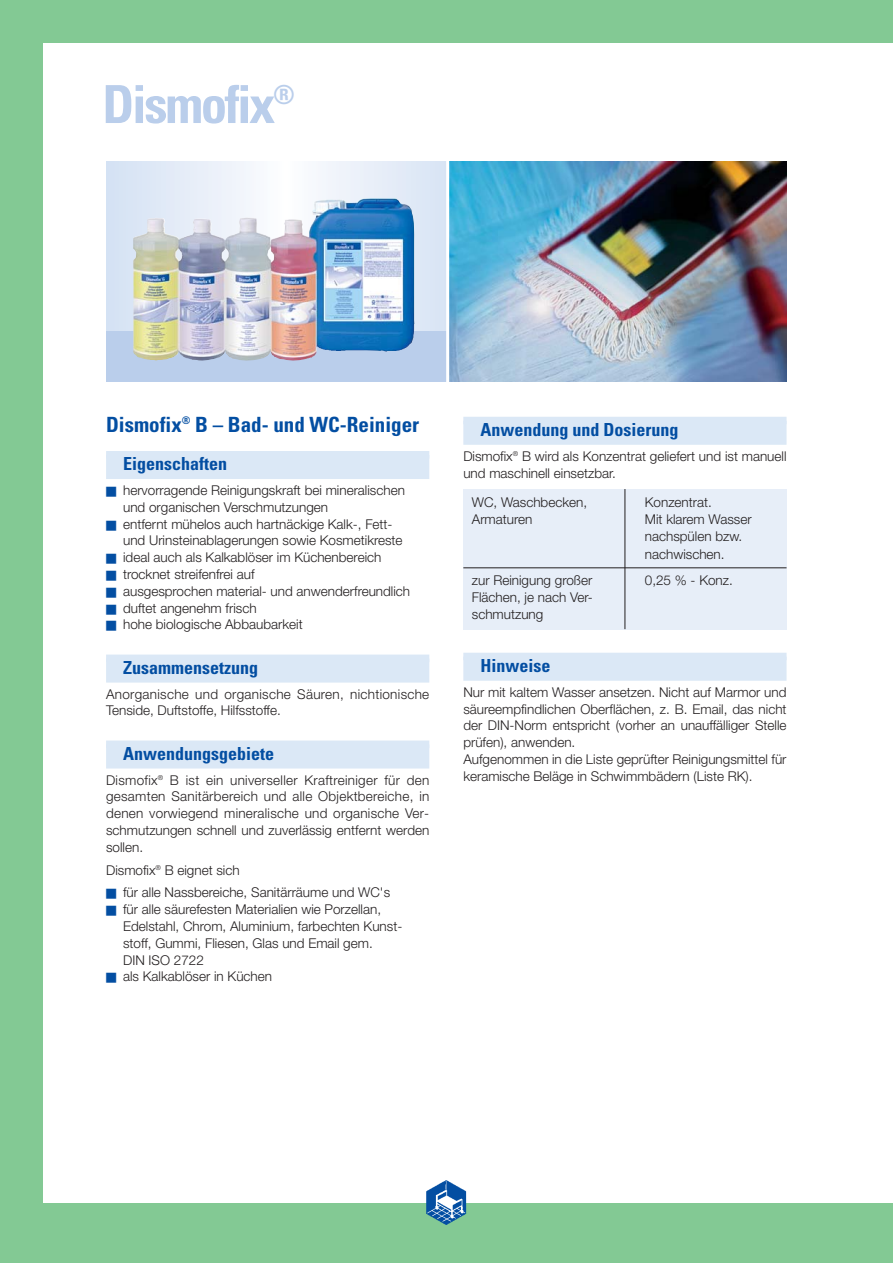
<style>
.page{position:relative;width:893px;height:1263px;background:#fff}
.page>*{position:absolute;margin:0;border:0;box-sizing:border-box;transform-origin:0 0}
.t1{font:700 condensed 52.5px "Univers";letter-spacing:-.045em;color:#baceeb}
.t2{font:700 condensed 21px "Univers";color:#034ea2}
.t3{font:700 condensed 18px "Univers";color:#034ea2}
.t4{font:300 13.5px/16.8px "Helvetica Neue";color:#231f20}
.t5{font:300 13.5px/16.8px "Helvetica Neue";letter-spacing:.02em;color:#231f20}
.s1{color:#034ea2}
</style>
<div class="page">
<div style="left:0;top:0;width:892px;height:43px;background:#83c994"></div>
<div style="left:0;top:1203px;width:892px;height:60px;background:#83c994"></div>
<div style="left:0;top:0;width:42px;height:1263px;background:#83c994"></div>
<img style="left:426px;top:1180px;width:41px;height:45px">
<div style="left:106px;top:451px;width:323px;height:8px;background:#dbe8f6"></div>
<div style="left:106px;top:455px;width:323px;height:24px;background:#dbe8f6"></div>
<div style="left:106px;top:655px;width:323px;height:7px;background:#dbe8f6"></div>
<div style="left:106px;top:659px;width:323px;height:24px;background:#dbe8f6"></div>
<div style="left:106px;top:741px;width:323px;height:7px;background:#dbe8f6"></div>
<div style="left:106px;top:745px;width:323px;height:24px;background:#dbe8f6"></div>
<div style="left:463px;top:417px;width:323px;height:7px;background:#dbe8f6"></div>
<div style="left:463px;top:421px;width:323px;height:24px;background:#dbe8f6"></div>
<div style="left:463px;top:653px;width:323px;height:7px;background:#dbe8f6"></div>
<div style="left:463px;top:657px;width:323px;height:24px;background:#dbe8f6"></div>
<svg style="left:106px;top:162px;width:340px;height:169px"></svg>
<div style="left:106px;top:331px;width:342px;height:50px;background:#baceeb"></div>
<img style="left:133px;top:198px;width:282px;height:163px">
<div style="left:463px;top:489px;width:323px;height:140px;background:#e7eef8"></div>
<hr style="left:463px;top:567px;width:323px;height:1px;background:#231f20">
<hr style="left:624px;top:489px;width:1px;height:140px;background:#231f20">
<img style="left:449px;top:162px;width:337px;height:219px">
<hr style="left:446px;top:158px;width:3px;height:233px;background:#fff">
<h1 class="t1" style="left:102px;top:85px;width:194px">Dismofix<sup>®</sup></h1>
<h2 class="t2" style="left:106px;top:417px;width:315px">Dismofix<sup>®</sup> B – Bad- und WC-Reiniger</h2>
<h3 class="t3" style="left:123px;top:457px;width:105px">Eigenschaften</h3>
<p class="t4" style="left:123px;top:483px;width:283px;text-indent:-17px"><span class="s1">■</span> hervorragende Reinigungskraft bei mineralischen und organischen Verschmutzungen</p>
<p class="t4" style="left:123px;top:517px;width:281px;text-indent:-17px"><span class="s1">■</span> entfernt mühelos auch hartnäckige Kalk-, Fett&shy;und Urinsteinablagerungen sowie Kosmetikreste</p>
<p class="t4" style="left:106px;top:550px;width:277px"><span class="s1">■</span> ideal auch als Kalkablöser im Küchenbereich</p>
<p class="t4" style="left:106px;top:567px;width:150px"><span class="s1">■</span> trocknet streifenfrei auf</p>
<p class="t4" style="left:106px;top:584px;width:306px"><span class="s1">■</span> ausgesprochen material- und anwenderfreundlich</p>
<p class="t4" style="left:106px;top:601px;width:152px"><span class="s1">■</span> duftet angenehm frisch</p>
<p class="t4" style="left:106px;top:618px;width:198px"><span class="s1">■</span> hohe biologische Abbaubarkeit</p>
<h3 class="t3" style="left:123px;top:661px;width:136px">Zusammensetzung</h3>
<p class="t5" style="left:106px;top:687px;width:325px">Anorganische und organische Säuren, nichtionische<br>Tenside, Duftstoffe, Hilfsstoffe.</p>
<h3 class="t3" style="left:123px;top:747px;width:152px">Anwendungsgebiete</h3>
<p class="t4" style="left:106px;top:773px;width:325px;text-align:justify">Dismofix<sup>®</sup> B ist ein universeller Kraftreiniger für den gesamten Sanitärbereich und alle Objektbereiche, in denen vorwiegend mineralische und organische Ver&shy;schmutzungen schnell und zuverlässig entfernt werden sollen.</p>
<p class="t4" style="left:106px;top:863px;width:135px">Dismofix<sup>®</sup> B eignet sich</p>
<p class="t4" style="left:106px;top:886px;width:286px"><span class="s1">■</span> für alle Nassbereiche, Sanitärräume und WC's</p>
<p class="t4" style="left:123px;top:902px;width:281px;text-indent:-17px"><span class="s1">■</span> für alle säurefesten Materialien wie Porzellan, Edelstahl, Chrom, Aluminium, farbechten Kunst&shy;stoff, Gummi, Fliesen, Glas und Email gem.<br>DIN ISO 2722</p>
<p class="t4" style="left:106px;top:970px;width:167px"><span class="s1">■</span> als Kalkablöser in Küchen</p>
<h3 class="t3" style="left:480px;top:423px;width:199px">Anwendung und Dosierung</h3>
<p class="t4" style="left:463px;top:449px;width:325px">Dismofix<sup>®</sup> B wird als Konzentrat geliefert und ist manuell und maschinell einsetzbar.</p>
<p class="t4" style="left:472px;top:495px;width:117px">WC, Waschbecken,</p>
<p class="t4" style="left:645px;top:495px;width:69px">Konzentrat.</p>
<p class="t4" style="left:472px;top:512px;width:62px">Armaturen</p>
<p class="t4" style="left:645px;top:512px;width:108px;line-height:17.2px">Mit klarem Wasser nachspülen bzw. nachwischen.</p>
<p class="t4" style="left:472px;top:573px;width:122px">zur Reinigung großer</p>
<p class="t4" style="left:645px;top:573px;width:90px">0,25 % - Konz.</p>
<p class="t4" style="left:472px;top:590px;width:123px;line-height:17.2px">Flächen, je nach Ver&shy;schmutzung</p>
<h3 class="t3" style="left:480px;top:659px;width:71px">Hinweise</h3>
<p class="t4" style="left:463px;top:685px;width:325px">Nur mit kaltem Wasser ansetzen. Nicht auf Marmor und säureempfindlichen Oberflächen, z. B. Email, das nicht der DIN-Norm entspricht (vorher an unauffälliger Stelle prüfen), anwenden.<br>Aufgenommen in die Liste geprüfter Reinigungsmittel für keramische Beläge in Schwimmbädern (Liste RK).</p>
</div>
